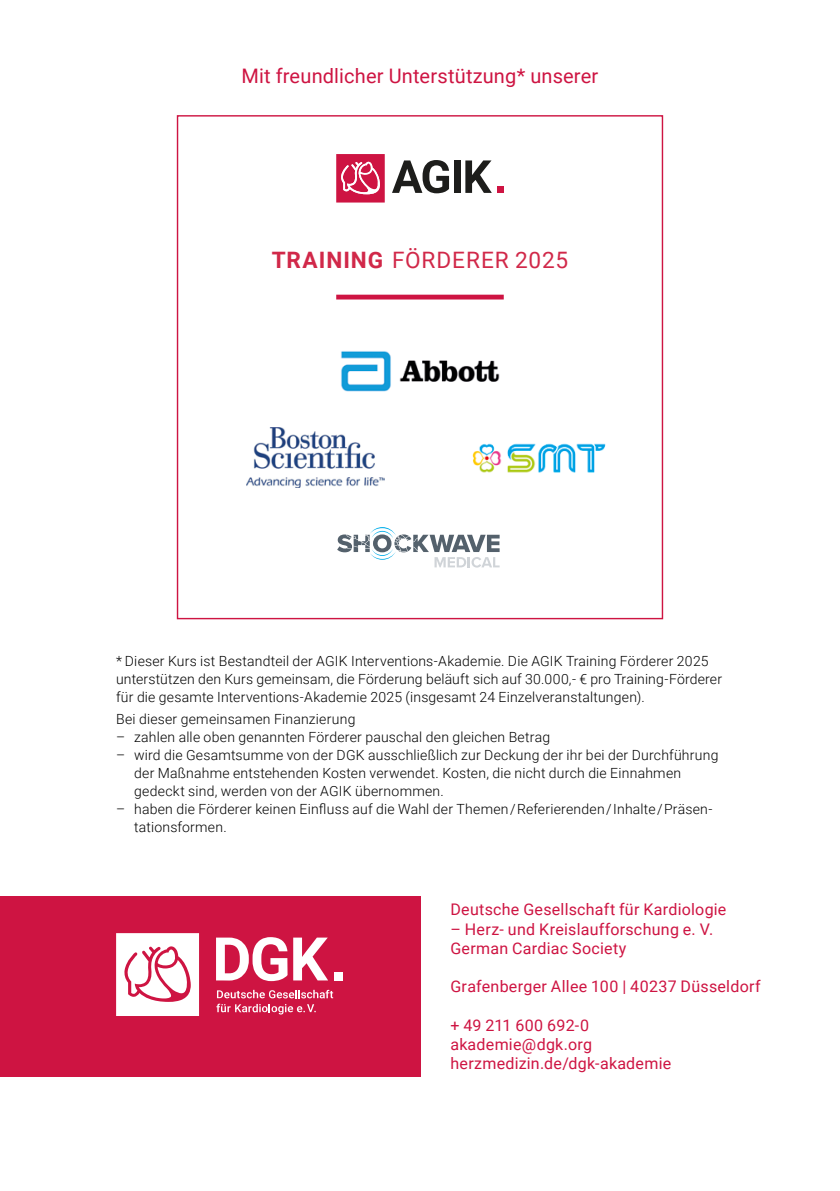
<style>
.page{position:relative;width:840px;height:1191px;background:#fff}
.page>*{position:absolute;margin:0;border:0;box-sizing:border-box;transform-origin:0 0}
.t1{font:22.6px "Roboto";letter-spacing:.04em;color:#d12849}
.t2{font:20px "Roboto";letter-spacing:.01em;color:#ce1442}
.t3{font:16px/19.2px "Roboto";letter-spacing:.015em;color:#ce1442}
.t4{font:300 14px/18px "Roboto";letter-spacing:.015em;color:#000}
.s1{font-weight:700}
</style>
<div class="page">
<div style="left:0;top:896px;width:420px;height:180px;background:#ce1442"></div>
<svg style="left:216px;top:989px;width:117px;height:25px"></svg>
<svg style="left:216px;top:937px;width:71px;height:44px"></svg>
<svg style="left:293px;top:937px;width:35px;height:43px"></svg>
<div style="left:334px;top:972px;width:9px;height:8px;background:#fff"></div>
<svg style="left:116px;top:933px;width:83px;height:83px;background:#f7dae1"></svg>
<div style="left:177px;top:115px;width:485px;height:504px;background:#fff;border:1px solid #ce1442"></div>
<img style="left:247px;top:428px;width:137px;height:60px">
<img style="left:341px;top:351px;width:159px;height:41px">
<svg style="left:337px;top:527px;width:162px;height:40px"></svg>
<img style="left:472px;top:443px;width:134px;height:30px">
<hr style="left:336px;top:295px;width:167px;height:4px;background:#ce1442">
<svg style="left:336px;top:154px;width:48px;height:48px;background:#d63e64"></svg>
<svg style="left:392px;top:160px;width:57px;height:33px"></svg>
<div style="left:453px;top:160px;width:7px;height:33px;background:#1d1d1b"></div>
<svg style="left:465px;top:160px;width:26px;height:33px"></svg>
<div style="left:496px;top:186px;width:7px;height:7px;background:#ce1442"></div>
<h2 class="t2" style="left:241px;top:62px;width:358px">Mit freundlicher Unterstützung* unserer</h2>
<h1 class="t1" style="left:271px;top:244px;width:298px"><span class="s1">TRAINING</span> FÖRDERER 2025</h1>
<p class="t4" style="left:116px;top:651px;width:607px">* Dieser Kurs ist Bestandteil der AGIK Interventions-Akademie. Die AGIK Training Förderer 2025 unterstützen den Kurs gemeinsam, die Förderung beläuft sich auf 30.000,- € pro Training-Förderer für die gesamte Interventions-Akademie 2025 (insgesamt 24 Einzelveranstaltungen).</p>
<p class="t4" style="left:116px;top:709px;width:241px">Bei dieser gemeinsamen Finanzierung</p>
<p class="t4" style="left:116px;top:727px;width:435px">– zahlen alle oben genannten Förderer pauschal den gleichen Betrag</p>
<p class="t4" style="left:134px;top:745px;width:585px;text-indent:-18px">– wird die Gesamtsumme von der DGK ausschließlich zur Deckung der ihr bei der Durchführung der Maßnahme entstehenden Kosten verwendet. Kosten, die nicht durch die Einnahmen gedeckt sind, werden von der AGIK übernommen.</p>
<p class="t4" style="left:134px;top:799px;width:579px;text-indent:-18px">– haben die Förderer keinen Einfluss auf die Wahl der Themen / Referierenden / Inhalte / Präsen&shy;tationsformen.</p>
<p class="t3" style="left:450px;top:899px;width:277px">Deutsche Gesellschaft für Kardiologie</p>
<p class="t3" style="left:450px;top:918px;width:264px">– Herz- und Kreislaufforschung e. V.<br>German Cardiac Society</p>
<p class="t3" style="left:450px;top:976px;width:311px">Grafenberger Allee 100 | 40237 Düsseldorf</p>
<p class="t3" style="left:450px;top:1014px;width:222px">+ 49 211 600 692-0 akademie@dgk.org herzmedizin.de/dgk-akademie</p>
</div>
